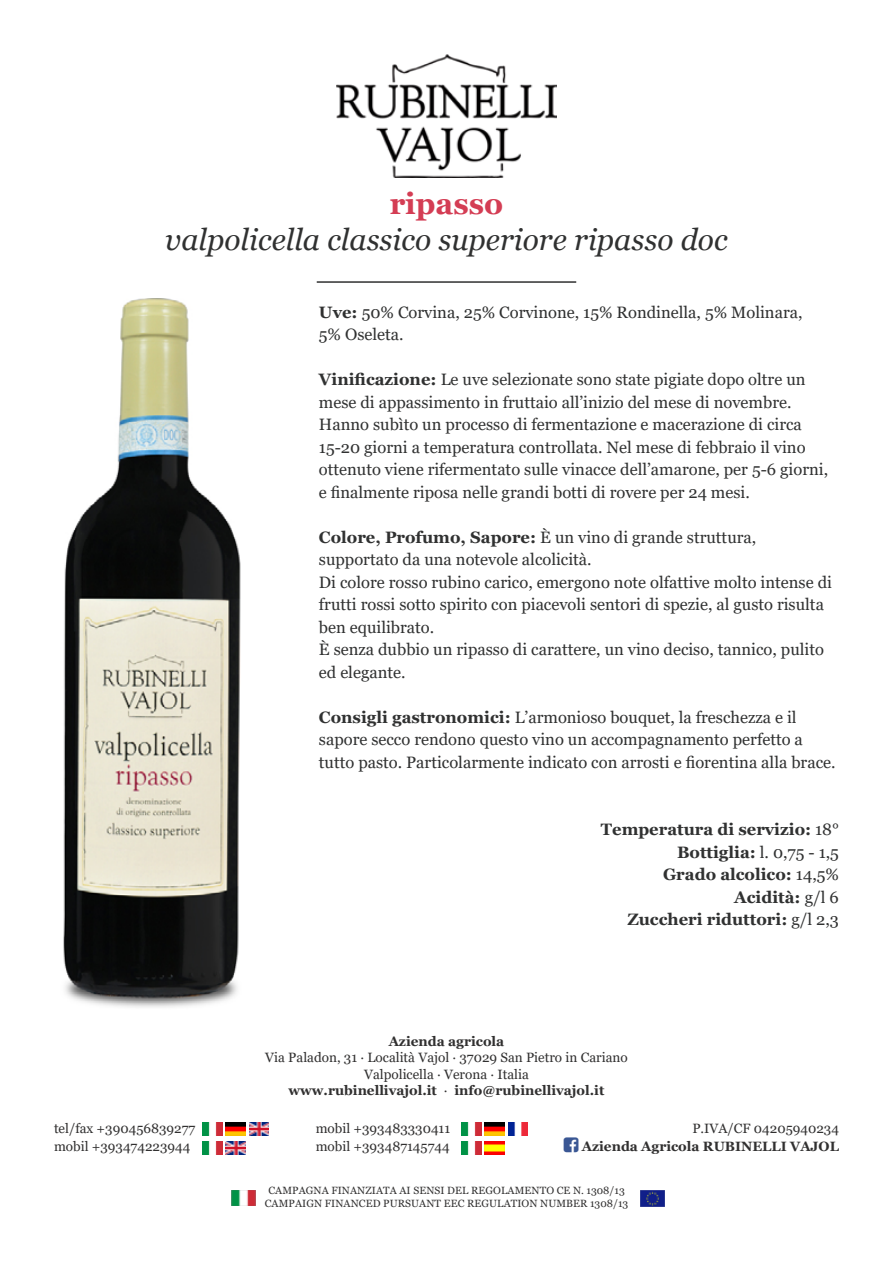
<style>
.page{position:relative;width:893px;height:1263px;background:#fff}
.page>*{position:absolute;margin:0;border:0;box-sizing:border-box;transform-origin:0 0}
.t1{font:italic 30px "Georgia";color:#303131}
.t2{font:700 30px "Georgia";color:#d43d54}
.t3{font:16.5px/22.5px "Georgia";color:#303131}
.t4{font:700 16.5px/22.5px "Georgia";color:#303131;text-align:right}
.t5{font:13.5px/16.2px "Georgia";color:#313030}
.t6{font:700 13.5px "Georgia";color:#313030}
.t7{font:10.5px/13.5px "Georgia";letter-spacing:.01em;color:#313030;text-align:center}
.s1{font-weight:700}
.s2{font-weight:400}
</style>
<div class="page">
<img style="left:231px;top:1190px;width:25px;height:16px">
<img style="left:640px;top:1190px;width:24px;height:17px">
<img style="left:508px;top:1123px;width:20px;height:13px">
<img style="left:485px;top:1123px;width:19px;height:13px">
<img style="left:485px;top:1141px;width:19px;height:13px">
<img style="left:461px;top:1123px;width:20px;height:13px">
<img style="left:461px;top:1141px;width:20px;height:13px">
<img style="left:226px;top:1123px;width:19px;height:13px">
<img style="left:226px;top:1141px;width:19px;height:13px">
<img style="left:249px;top:1123px;width:20px;height:13px">
<img style="left:202px;top:1123px;width:20px;height:13px">
<img style="left:202px;top:1141px;width:20px;height:13px">
<img style="left:336px;top:54px;width:221px;height:124px">
<hr style="left:317px;top:281px;width:259px;height:2px;background:#303131">
<img style="left:63px;top:298px;width:178px;height:710px">
<h1 class="t2" style="left:390px;top:184px;width:115px">ripasso</h1>
<h1 class="t1" style="left:165px;top:221px;width:564px">valpolicella classico superiore ripasso doc</h1>
<p class="t3" style="left:319px;top:301px;width:485px"><span class="s1">Uve:</span> 50% Corvina, 25% Corvinone, 15% Rondinella, 5% Molinara,<br>5% Oseleta.</p>
<p class="t3" style="left:319px;top:369px;width:511px"><span class="s1">Vinificazione:</span> Le uve selezionate sono state pigiate dopo oltre un mese di appassimento in fruttaio all’inizio del mese di novembre.<br>Hanno subìto un processo di fermentazione e macerazione di circa 15-20 giorni a temperatura controllata. Nel mese di febbraio il vino ottenuto viene rifermentato sulle vinacce dell’amarone, per 5-6 giorni, e finalmente riposa nelle grandi botti di rovere per 24 mesi.</p>
<p class="t3" style="left:319px;top:526px;width:515px"><span class="s1">Colore, Profumo, Sapore:</span> È un vino di grande struttura, supportato da una notevole alcolicità.<br>Di colore rosso rubino carico, emergono note olfattive molto intense di frutti rossi sotto spirito con piacevoli sentori di spezie, al gusto risulta ben equilibrato.<br>È senza dubbio un ripasso di carattere, un vino deciso, tannico, pulito ed elegante.</p>
<p class="t3" style="left:319px;top:706px;width:518px"><span class="s1">Consigli gastronomici:</span> L’armonioso bouquet, la freschezza e il sapore secco rendono questo vino un accompagnamento perfetto a tutto pasto. Particolarmente indicato con arrosti e fiorentina alla brace.</p>
<p class="t4" style="left:601px;top:818px;width:240px">Temperatura di servizio: <span class="s2">18°<br></span>Bottiglia: <span class="s2">l. 0,75 - 1,5<br></span>Grado alcolico: <span class="s2">14,5%<br></span>Acidità: <span class="s2">g/l 6<br></span>Zuccheri riduttori: <span class="s2">g/l 2,3</span></p>
<p class="t6" style="left:389px;top:1033px;width:117px">Azienda agricola</p>
<p class="t5" style="left:265px;top:1050px;width:364px;text-align:center">Via Paladon, 31 · Località Vajol · 37029 San Pietro in Cariano<br>Valpolicella · Verona · Italia<br><span class="s1">www.rubinellivajol.it</span> · <span class="s1">info@rubinellivajol.it</span></p>
<p class="t5" style="left:54px;top:1119px;width:143px;line-height:18px">tel/fax +390456839277 mobil +393474223944</p>
<p class="t5" style="left:316px;top:1119px;width:136px;line-height:18px">mobil +393483330411 mobil +393487145744</p>
<p class="t5" style="left:692px;top:1120px;width:148px">P.IVA/CF 04205940234</p>
<p class="t6" style="left:582px;top:1137px;width:259px">Azienda Agricola RUBINELLI VAJOL</p>
<p class="t7" style="left:265px;top:1183px;width:365px">CAMPAGNA FINANZIATA AI SENSI DEL REGOLAMENTO CE N. 1308/13<br>CAMPAIGN FINANCED PURSUANT EEC REGULATION NUMBER 1308/13</p>
</div>
